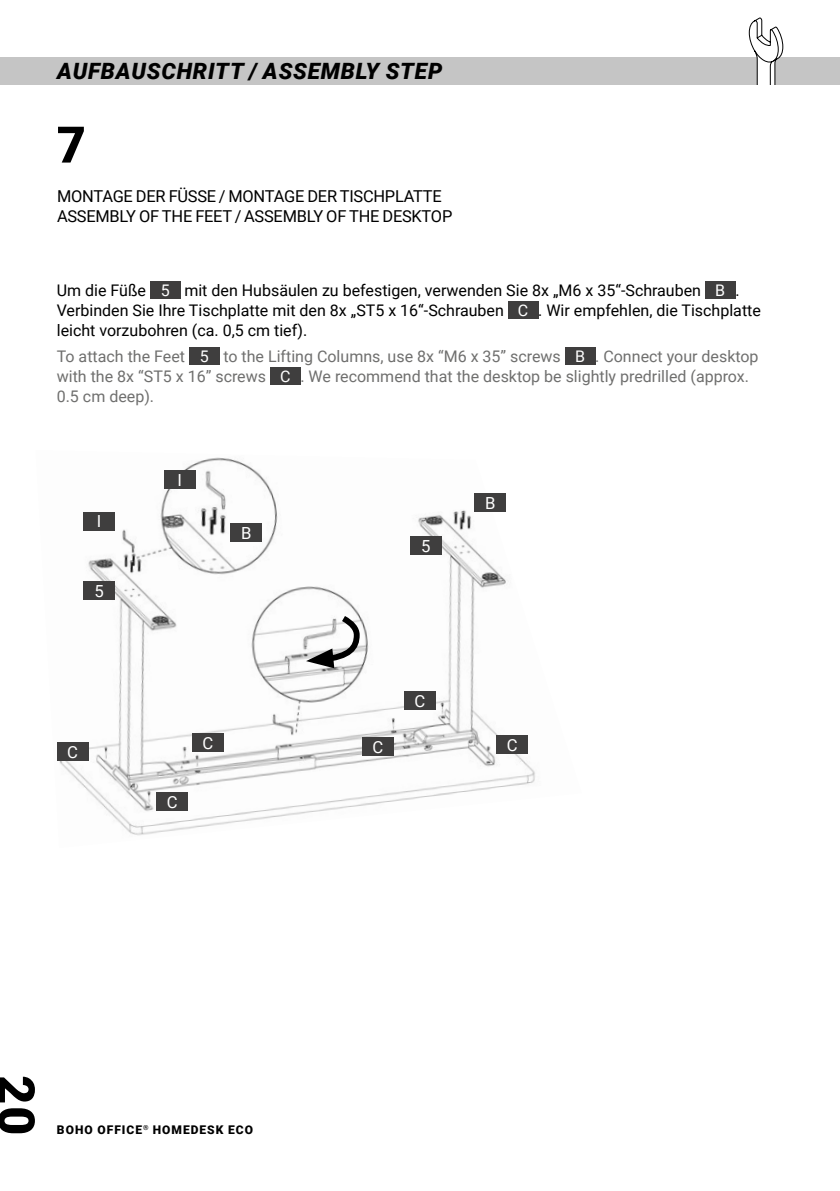
<style>
.page{position:relative;width:840px;height:1191px;background:#fff}
.page>*{position:absolute;margin:0;border:0;box-sizing:border-box;transform-origin:0 0}
.t1{font:900 50.4px "Roboto";color:#000}
.t2{font:italic 900 22.4px "Roboto";letter-spacing:.035em;color:#000}
.t3{font:16.6px "Roboto";color:#fff}
.t4{font:16.4px/19.6px "Roboto";letter-spacing:-.015em;color:#000}
.t5{font:16px/20px "Roboto";color:#000}
.t6{font:16px/20px "Roboto";color:#6f6f6e}
.t7{font:900 12px "Roboto";letter-spacing:.085em;color:#000}
.s1{color:#fff}
</style>
<div class="page">
<div style="left:0;top:57px;width:839px;height:28px;background:#c5c5c5"></div>
<svg style="left:748px;top:18px;width:34px;height:67px"></svg>
<div style="left:150px;top:281px;width:30px;height:18px;background:#3f3e3e"></div>
<div style="left:704px;top:281px;width:31px;height:18px;background:#3f3e3e"></div>
<div style="left:507px;top:301px;width:31px;height:18px;background:#3f3e3e"></div>
<div style="left:189px;top:347px;width:30px;height:18px;background:#3f3e3e"></div>
<div style="left:564px;top:347px;width:31px;height:18px;background:#3f3e3e"></div>
<div style="left:270px;top:367px;width:30px;height:18px;background:#3f3e3e"></div>
<img style="left:59px;top:457px;width:476px;height:379px">
<div style="left:83px;top:512px;width:32px;height:18px;background:#3f3e3e"></div>
<div style="left:164px;top:470px;width:31px;height:18px;background:#3f3e3e"></div>
<div style="left:230px;top:523px;width:32px;height:18px;background:#3f3e3e"></div>
<div style="left:474px;top:493px;width:32px;height:19px;background:#3f3e3e"></div>
<div style="left:192px;top:733px;width:32px;height:18px;background:#3f3e3e"></div>
<div style="left:57px;top:742px;width:31px;height:19px;background:#3f3e3e"></div>
<div style="left:156px;top:792px;width:32px;height:19px;background:#3f3e3e"></div>
<div style="left:362px;top:737px;width:31px;height:19px;background:#3f3e3e"></div>
<div style="left:404px;top:691px;width:31px;height:19px;background:#3f3e3e"></div>
<div style="left:496px;top:735px;width:31px;height:19px;background:#3f3e3e"></div>
<div style="left:83px;top:581px;width:32px;height:18px;background:#3f3e3e"></div>
<div style="left:409px;top:536px;width:32px;height:18px;background:#3f3e3e"></div>
<svg style="left:306px;top:610px;width:56px;height:58px"></svg>
<h2 class="t2" style="left:57px;top:55px;width:386px">AUFBAUSCHRITT / ASSEMBLY STEP</h2>
<h1 class="t1" style="left:57px;top:109px;width:31px">7</h1>
<p class="t4" style="left:57px;top:186px;width:396px">MONTAGE DER FÜSSE / MONTAGE DER TISCHPLATTE<br>ASSEMBLY OF THE FEET / ASSEMBLY OF THE DESKTOP</p>
<p class="t5" style="left:57px;top:280px;width:705px">Um die Füße <span class="s1">5</span> mit den Hubsäulen zu befestigen, verwenden Sie 8x „M6 x 35“-Schrauben <span class="s1">B</span> .<br>Verbinden Sie Ihre Tischplatte mit den 8x „ST5 x 16“-Schrauben <span class="s1">C</span> . Wir empfehlen, die Tischplatte leicht vorzubohren (ca. 0,5 cm tief).</p>
<p class="t6" style="left:57px;top:345px;width:703px">To attach the Feet <span class="s1">5</span> to the Lifting Columns, use 8x “M6 x 35” screws <span class="s1">B</span> . Connect your desktop with the 8x “ST5 x 16” screws <span class="s1">C</span> . We recommend that the desktop be slightly predrilled (approx.<br>0.5 cm deep).</p>
<p class="t3" style="left:97px;top:510px;width:6px">I</p>
<p class="t3" style="left:94px;top:579px;width:11px">5</p>
<p class="t3" style="left:67px;top:740px;width:12px">C</p>
<p class="t3" style="left:177px;top:468px;width:6px">I</p>
<p class="t3" style="left:241px;top:521px;width:12px">B</p>
<p class="t3" style="left:167px;top:790px;width:12px">C</p>
<p class="t3" style="left:202px;top:731px;width:12px">C</p>
<p class="t3" style="left:421px;top:534px;width:11px">5</p>
<p class="t3" style="left:485px;top:491px;width:12px">B</p>
<p class="t3" style="left:372px;top:735px;width:12px">C</p>
<p class="t3" style="left:414px;top:689px;width:12px">C</p>
<p class="t3" style="left:506px;top:733px;width:12px">C</p>
<h1 class="t1" style="left:52px;top:1075px;width:62px;rotate:90deg">20</h1>
<p class="t7" style="left:57px;top:1121px;width:197px">BOHO OFFICE<sup>®</sup> HOMEDESK ECO</p>
</div>
